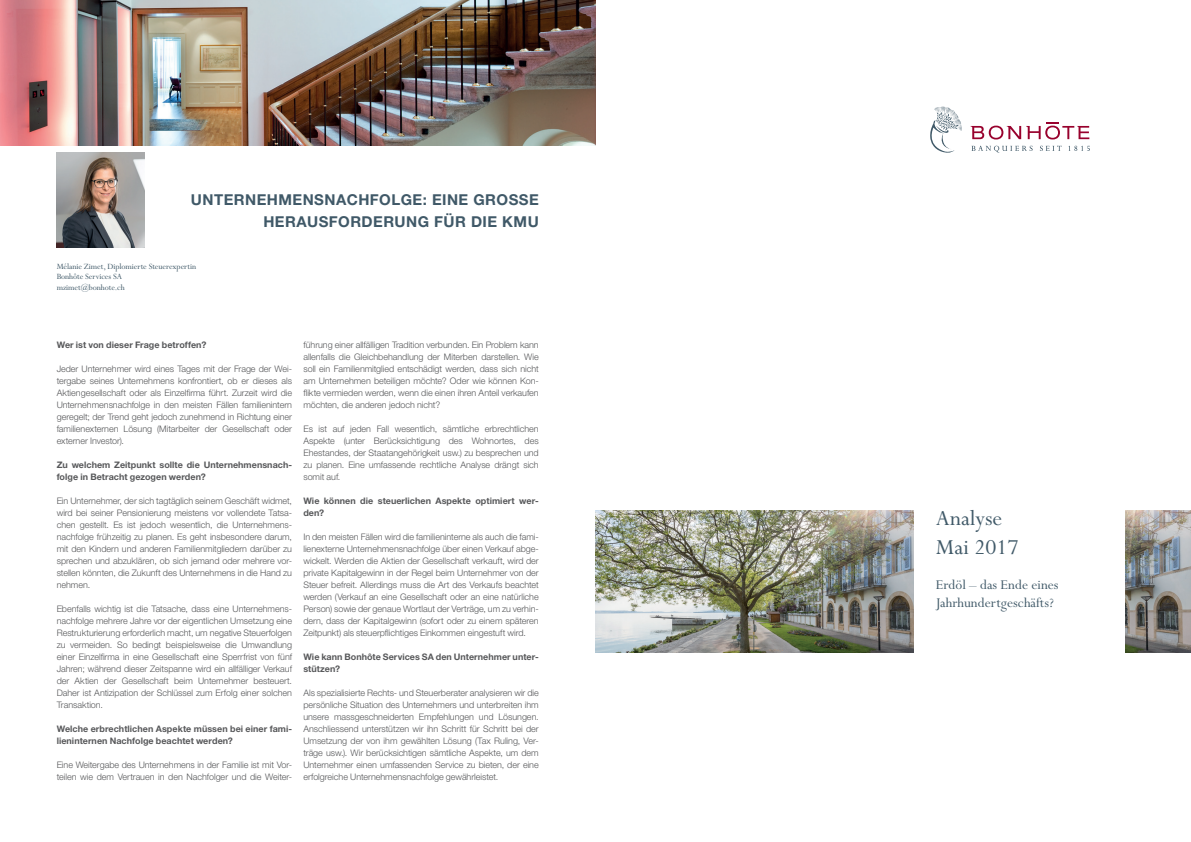
<style>
.page{position:relative;width:1191px;height:842px;background:#fff}
.page>*{position:absolute;margin:0;border:0;box-sizing:border-box;transform-origin:0 0}
.t1{font:24px/28.8px "Perpetua Std";color:#405968}
.t2{font:700 15px/22px "Helvetica Neue LT Std";letter-spacing:.03em;color:#405968;text-align:right}
.t3{font:15px/18px "Perpetua Std";color:#405968}
.t4{font:300 9px/12px "Helvetica Neue LT Std";letter-spacing:-.005em;color:#57585a;text-align:justify}
.t5{font:700 9px/12px "Helvetica Neue LT Std";letter-spacing:.005em;color:#57585a}
.t6{font:9px/10.8px "Perpetua Std";letter-spacing:-.01em;color:#405968}
</style>
<div class="page">
<img style="left:595px;top:510px;width:318px;height:142px">
<img style="left:57px;top:152px;width:88px;height:95px">
<img style="left:0;top:0;width:595px;height:145px">
<img style="left:1125px;top:510px;width:66px;height:142px">
<svg style="left:970px;top:122px;width:119px;height:17px"></svg>
<svg style="left:930px;top:106px;width:31px;height:47px"></svg>
<svg style="left:971px;top:146px;width:61px;height:7px"></svg>
<svg style="left:1040px;top:146px;width:21px;height:5px"></svg>
<svg style="left:1068px;top:146px;width:21px;height:5px"></svg>
<h2 class="t2" style="left:191px;top:188px;width:349px">UNTERNEHMENSNACHFOLGE: EINE GROSSE<br>HERAUSFORDERUNG FÜR DIE KMU</h2>
<p class="t6" style="left:57px;top:261px;width:141px">Mélanie Zimet, Diplomierte Steuerexpertin<br>Bonhôte Services SA<br>mzimet@bonhote.ch</p>
<p class="t5" style="left:57px;top:339px;width:151px">Wer ist von dieser Frage betroffen?</p>
<p class="t4" style="left:57px;top:363px;width:237px">Jeder Unternehmer wird eines Tages mit der Frage der Wei&shy;tergabe seines Unternehmens konfrontiert, ob er dieses als Aktiengesellschaft oder als Einzelfirma führt. Zurzeit wird die Unternehmensnachfolge in den meisten Fällen familienintern geregelt; der Trend geht jedoch zunehmend in Richtung einer familienexternen Lösung (Mitarbeiter der Gesellschaft oder externer Investor).</p>
<p class="t5" style="left:57px;top:459px;width:237px">Zu welchem Zeitpunkt sollte die Unternehmensnach&shy;folge in Betracht gezogen werden?</p>
<p class="t4" style="left:57px;top:495px;width:237px">Ein Unternehmer, der sich tagtäglich seinem Geschäft widmet, wird bei seiner Pensionierung meistens vor vollendete Tatsa&shy;chen gestellt. Es ist jedoch wesentlich, die Unternehmens&shy;nachfolge frühzeitig zu planen. Es geht insbesondere darum, mit den Kindern und anderen Familienmitgliedern darüber zu sprechen und abzuklären, ob sich jemand oder mehrere vor&shy;stellen könnten, die Zukunft des Unternehmens in die Hand zu nehmen.</p>
<p class="t4" style="left:57px;top:603px;width:237px">Ebenfalls wichtig ist die Tatsache, dass eine Unternehmens&shy;nachfolge mehrere Jahre vor der eigentlichen Umsetzung eine Restrukturierung erforderlich macht, um negative Steuerfolgen zu vermeiden. So bedingt beispielsweise die Umwandlung einer Einzelfirma in eine Gesellschaft eine Sperrfrist von fünf Jahren; während dieser Zeitspanne wird ein allfälliger Verkauf der Aktien der Gesellschaft beim Unternehmer besteuert.<br>Daher ist Antizipation der Schlüssel zum Erfolg einer solchen Transaktion.</p>
<p class="t5" style="left:57px;top:723px;width:237px">Welche erbrechtlichen Aspekte müssen bei einer fami&shy;lieninternen Nachfolge beachtet werden?</p>
<p class="t4" style="left:57px;top:759px;width:237px">Eine Weitergabe des Unternehmens in der Familie ist mit Vor&shy;teilen wie dem Vertrauen in den Nachfolger und die Weiter-</p>
<p class="t4" style="left:303px;top:339px;width:237px">führung einer allfälligen Tradition verbunden. Ein Problem kann allenfalls die Gleichbehandlung der Miterben darstellen. Wie soll ein Familienmitglied entschädigt werden, dass sich nicht am Unternehmen beteiligen möchte? Oder wie können Kon&shy;flikte vermieden werden, wenn die einen ihren Anteil verkaufen möchten, die anderen jedoch nicht?</p>
<p class="t4" style="left:303px;top:423px;width:237px">Es ist auf jeden Fall wesentlich, sämtliche erbrechtlichen Aspekte (unter Berücksichtigung des Wohnortes, des Ehestandes, der Staatangehörigkeit usw.) zu besprechen und zu planen. Eine umfassende rechtliche Analyse drängt sich somit auf.</p>
<p class="t5" style="left:303px;top:495px;width:237px">Wie können die steuerlichen Aspekte optimiert wer&shy;den?</p>
<p class="t4" style="left:303px;top:531px;width:237px">In den meisten Fällen wird die familieninterne als auch die fami&shy;lienexterne Unternehmensnachfolge über einen Verkauf abge&shy;wickelt. Werden die Aktien der Gesellschaft verkauft, wird der private Kapitalgewinn in der Regel beim Unternehmer von der Steuer befreit. Allerdings muss die Art des Verkaufs beachtet werden (Verkauf an eine Gesellschaft oder an eine natürliche Person) sowie der genaue Wortlaut der Verträge, um zu verhin&shy;dern, dass der Kapitalgewinn (sofort oder zu einem späteren Zeitpunkt) als steuerpflichtiges Einkommen eingestuft wird.</p>
<p class="t5" style="left:303px;top:650px;width:237px">Wie kann Bonhôte Services SA den Unternehmer unter&shy;stützen?</p>
<p class="t4" style="left:303px;top:687px;width:237px">Als spezialisierte Rechts- und Steuerberater analysieren wir die persönliche Situation des Unternehmers und unterbreiten ihm unsere massgeschneiderten Empfehlungen und Lösungen.<br>Anschliessend unterstützen wir ihn Schritt für Schritt bei der Umsetzung der von ihm gewählten Lösung (Tax Ruling, Ver&shy;träge usw.). Wir berücksichtigen sämtliche Aspekte, um dem Unternehmer einen umfassenden Service zu bieten, der eine erfolgreiche Unternehmensnachfolge gewährleistet.</p>
<h1 class="t1" style="left:935px;top:505px;width:84px">Analyse<br>Mai 2017</h1>
<h2 class="t3" style="left:935px;top:577px;width:124px">Erdöl – das Ende eines<br>Jahrhundertgeschäfts?</h2>
</div>
